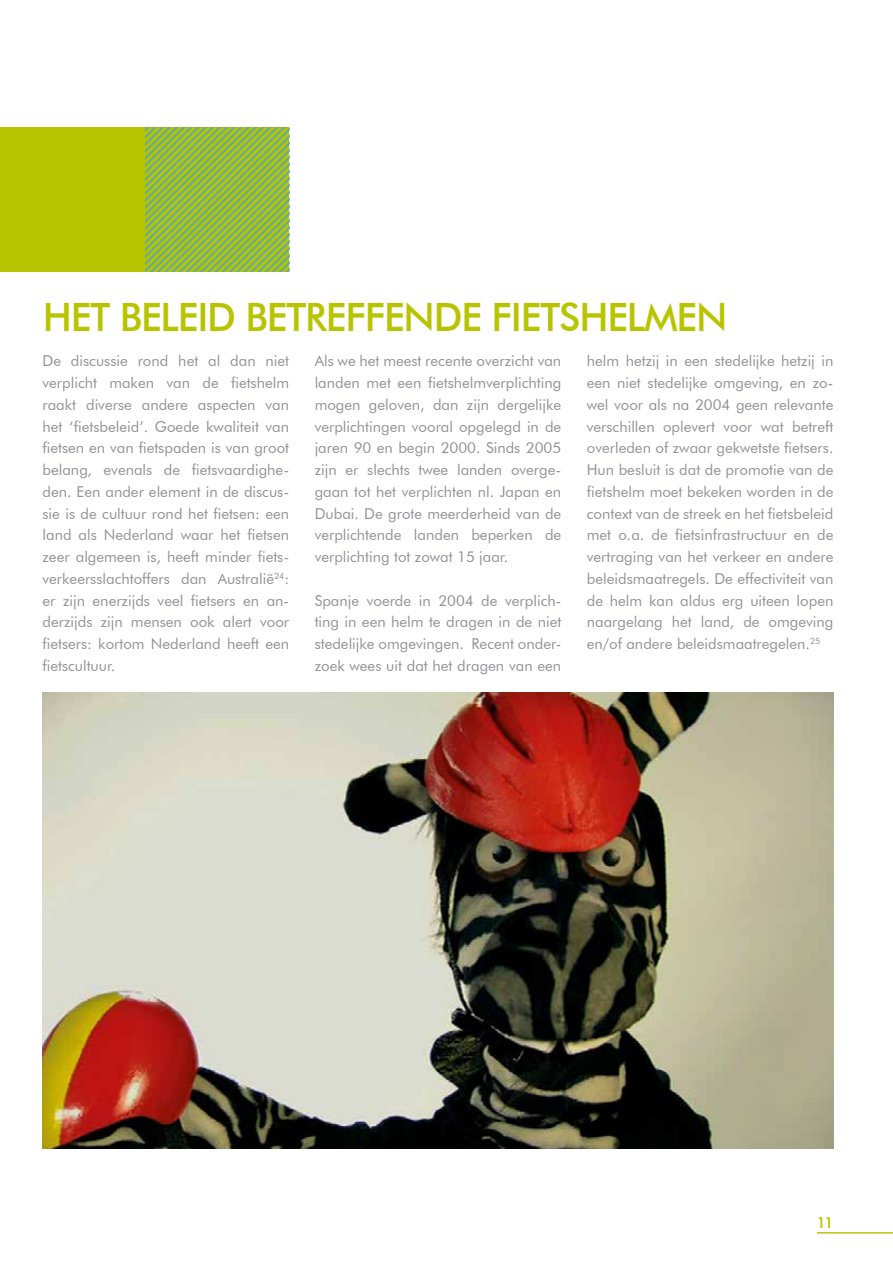
<style>
.page{position:relative;width:893px;height:1263px;background:#fff}
.page>*{position:absolute;margin:0;border:0;box-sizing:border-box;transform-origin:0 0}
.t1{font:500 39px "Futura BT";letter-spacing:-.03em;color:#b8c400}
.t2{font:15px/21.8px "Futura BT";color:#919197;text-align:justify}
.t3{font:15px "Futura BT";color:#b8c400}
</style>
<div class="page">
<div style="left:0;top:127px;width:289px;height:144px;background:#b8c400"></div>
<svg style="left:145px;top:127px;width:144px;height:144px"></svg>
<img style="left:43px;top:693px;width:790px;height:456px">
<hr style="left:817px;top:1232px;width:76px;height:1px;background:#b8c400">
<h1 class="t1" style="left:43px;top:293px;width:118px">HET BELEID</h1>
<h1 class="t1" style="left:246px;top:293px;width:100px">BETREFFE</h1>
<h1 class="t1" style="left:404px;top:293px;width:110px">NDE FIETSHELME</h1>
<h1 class="t1" style="left:696px;top:293px;width:33px">N</h1>
<p class="t2" style="left:587px;top:350px;width:248px">helm hetzij in een stedelijke hetzij in een niet stedelijke omgeving, en zo&shy;wel voor als na 2004 geen relevante verschillen oplevert voor wat betreft overleden of zwaar gekwetste fietsers.<br>Hun besluit is dat de promotie van de fietshelm moet bekeken worden in de context van de streek en het fietsbeleid met o.a. de fietsinfrastructuur en de vertraging van het verkeer en andere beleidsmaatregels. De effectiviteit van de helm kan aldus erg uiteen lopen naargelang het land, de omgeving en/of andere beleidsmaatregelen.<sup>25</sup></p>
<p class="t2" style="left:43px;top:350px;width:248px">De discussie rond het al dan niet verplicht maken van de fietshelm raakt diverse andere aspecten van het ‘fietsbeleid’. Goede kwaliteit van fietsen en van fietspaden is van groot belang, evenals de fietsvaardighe&shy;den. Een ander element in de discus&shy;sie is de cultuur rond het fietsen: een land als Nederland waar het fietsen zeer algemeen is, heeft minder fiets&shy;verkeersslachtoffers dan Australië<sup>24</sup>: er zijn enerzijds veel fietsers en an&shy;derzijds zijn mensen ook alert voor fietsers: kortom Nederland heeft een fietscultuur.</p>
<p class="t2" style="left:315px;top:350px;width:248px">Als we het meest recente overzicht van landen met een fietshelmverplichting mogen geloven, dan zijn dergelijke verplichtingen vooral opgelegd in de jaren 90 en begin 2000. Sinds 2005 zijn er slechts twee landen overge&shy;gaan tot het verplichten nl. Japan en Dubai. De grote meerderheid van de verplichtende landen beperken de verplichting tot zowat 15 jaar.</p>
<p class="t2" style="left:315px;top:589px;width:248px">Spanje voerde in 2004 de verplich&shy;ting in een helm te dragen in de niet stedelijke omgevingen. Recent onder&shy;zoek wees uit dat het dragen van een</p>
<p class="t3" style="left:817px;top:1214px;width:18px">11</p>
</div>
